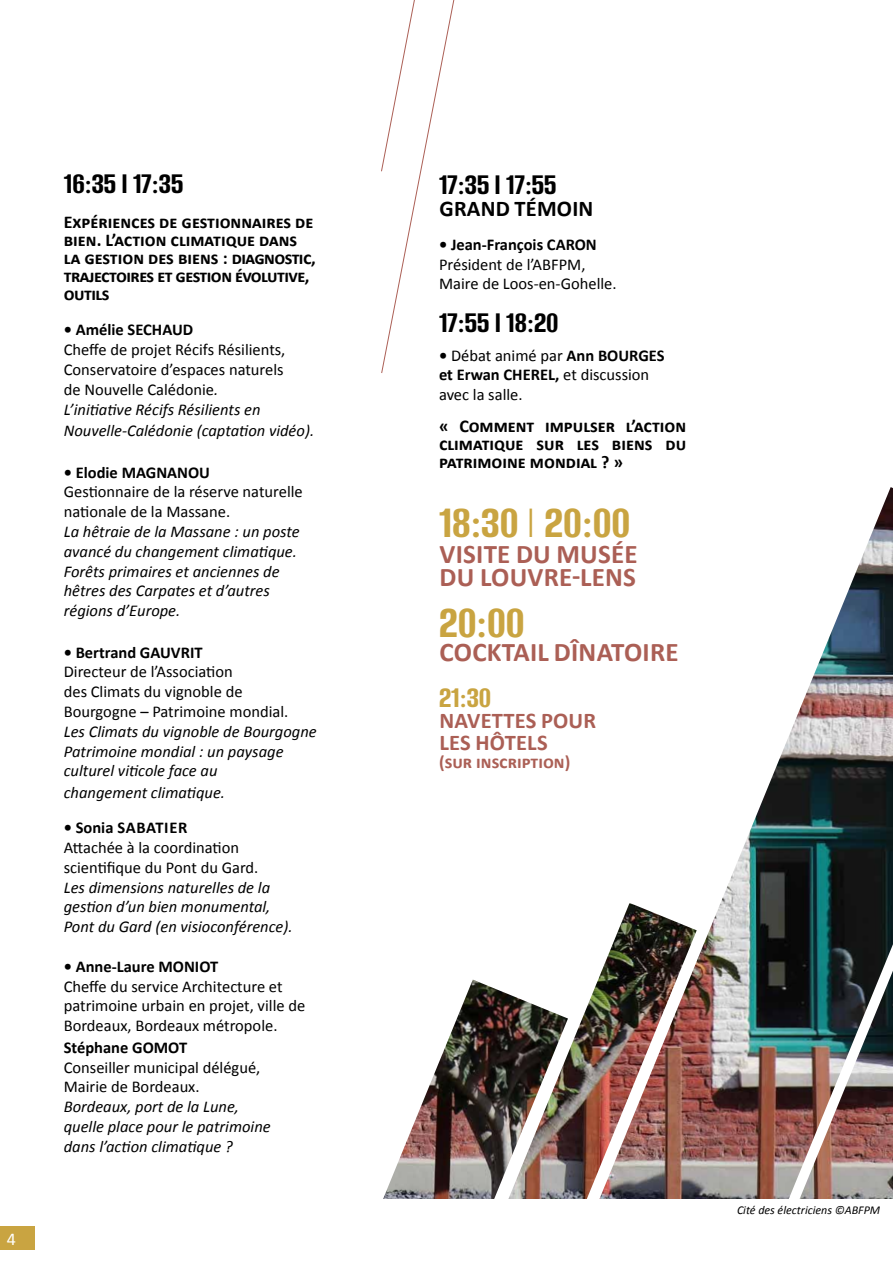
<style>
.page{position:relative;width:893px;height:1263px;background:#fff}
.page>*{position:absolute;margin:0;border:0;box-sizing:border-box;transform-origin:0 0}
.t1{font:700 48px "Alumni Sans";color:#c9a441}
.t2{font:700 31.5px "Alumni Sans";color:#000}
.t3{font:700 31.5px "Alumni Sans";color:#c9a441}
.t4{font:700 27px "Calibri";letter-spacing:.01em;color:#ab5f55}
.t5{font:700 22.5px "Calibri";letter-spacing:.01em;color:#ab5f55}
.t6{font:700 22.5px "Calibri";letter-spacing:.01em;color:#000}
.t7{font:700 18px/18px "Calibri";color:#000}
.t8{font:700 18px "Calibri";color:#ab5f55}
.t9{font:18px "Calibri";color:#fff}
.t10{font:16.5px/19.8px "Calibri";color:#000}
.t11{font:italic 16.5px/19.8px "Calibri";color:#000}
.t12{font:700 16.5px "Calibri";color:#000}
.t13{font:700 16.5px "Calibri";letter-spacing:.025em;color:#000}
.t14{font:italic 12px "Calibri";color:#000}
.s1{font-style:italic}
.s2{font-weight:700}
.s3{font-weight:400}
.s4{font-weight:300}
</style>
<div class="page">
<div style="left:0;top:1226px;width:34px;height:24px;background:#c9a441"></div>
<img style="left:383px;top:487px;width:510px;height:712px">
<svg style="left:381px;top:0;width:74px;height:373px"></svg>
<p class="t9" style="left:7px;top:1227px;width:11px">4</p>
<p class="t2" style="left:64px;top:168px;width:121px">16:35 I 17:35</p>
<p class="t2" style="left:439px;top:168px;width:119px">17:35 I 17:55</p>
<p class="t7" style="left:64px;top:213px;width:253px">Expériences de gestionnaires de bien. L’action climatique dans la gestion des biens : diagnostic, trajectoires et gestion évolutive, outils</p>
<p class="t12" style="left:64px;top:319px;width:131px">• Amélie SECHAUD</p>
<p class="t10" style="left:64px;top:340px;width:223px">Cheffe de projet Récifs Résilients,<br>Conservatoire d’espaces naturels</p>
<p class="t10" style="left:64px;top:379px;width:156px">de Nouvelle Calédonie<span class="s1">.</span></p>
<p class="t11" style="left:64px;top:398px;width:252px;line-height:21.6px">L’initiative Récifs Résilients en<br>Nouvelle-Calédonie (captation vidéo).</p>
<p class="t12" style="left:64px;top:461px;width:148px">• Elodie MAGNANOU</p>
<p class="t10" style="left:64px;top:482px;width:240px">Gestionnaire de la réserve naturelle</p>
<p class="t10" style="left:64px;top:502px;width:168px">nationale de la Massane.</p>
<p class="t11" style="left:64px;top:521px;width:237px">La hêtraie de la Massane : un poste avancé du changement climatique.<br>Forêts primaires et anciennes de hêtres des Carpates et d’autres régions d’Europe.</p>
<p class="t12" style="left:64px;top:641px;width:140px">• Bertrand GAUVRIT</p>
<p class="t10" style="left:64px;top:662px;width:254px">Directeur de l’Association<br>des Climats du vignoble de<br>Bourgogne – Patrimoine mondial.<br><span class="s1">Les Climats du vignoble de Bourgogne</span></p>
<p class="t11" style="left:64px;top:741px;width:221px">Patrimoine mondial : un paysage culturel viticole face au</p>
<p class="t11" style="left:64px;top:782px;width:163px">changement climatique.</p>
<p class="t13" style="left:64px;top:817px;width:125px">• Sonia SABATIER</p>
<p class="t10" style="left:64px;top:837px;width:196px">Attachée à la coordination scientifique du Pont du Gard.</p>
<p class="t11" style="left:64px;top:876px;width:208px">Les dimensions naturelles de la gestion d’un bien monumental,</p>
<p class="t11" style="left:64px;top:916px;width:230px">Pont du Gard (en visioconférence).</p>
<p class="t12" style="left:64px;top:956px;width:156px">• Anne-Laure MONIOT</p>
<p class="t10" style="left:64px;top:976px;width:243px">Cheffe du service Architecture et patrimoine urbain en projet, ville de<br>Bordeaux, Bordeaux métropole.</p>
<p class="t12" style="left:64px;top:1037px;width:125px">Stéphane GOMOT</p>
<p class="t10" style="left:64px;top:1057px;width:198px">Conseiller municipal délégué,</p>
<p class="t10" style="left:64px;top:1077px;width:137px">Mairie de Bordeaux.</p>
<p class="t11" style="left:64px;top:1096px;width:177px">Bordeaux, port de la Lune,</p>
<p class="t11" style="left:64px;top:1116px;width:208px">quelle place pour le patrimoine</p>
<p class="t11" style="left:64px;top:1136px;width:170px">dans l’action climatique ?</p>
<p class="t6" style="left:439px;top:195px;width:155px">GRAND TÉMOIN</p>
<p class="t12" style="left:439px;top:234px;width:159px">• Jean-François CARON</p>
<p class="t10" style="left:439px;top:254px;width:148px">Président de l’ABFPM,</p>
<p class="t10" style="left:439px;top:274px;width:179px">Maire de Loos-en-Gohelle.</p>
<p class="t2" style="left:439px;top:307px;width:121px">17:55 I 18:20</p>
<p class="t10" style="left:439px;top:345px;width:227px"><span class="s2">•</span> Débat animé par <span class="s2">Ann BOURGES</span></p>
<p class="t12" style="left:439px;top:364px;width:212px">et Erwan CHEREL, <span class="s3">et discussion</span></p>
<p class="t10" style="left:439px;top:385px;width:85px">avec la salle.</p>
<p class="t7" style="left:439px;top:417px;width:249px;text-align:justify">« Comment impulser l’action climatique sur les biens du patrimoine mondial ? »</p>
<p class="t1" style="left:439px;top:499px;width:193px">18:30 <span class="s4">I</span> 20:00</p>
<p class="t4" style="left:440px;top:537px;width:200px">VISITE DU MUSÉE</p>
<p class="t4" style="left:440px;top:559px;width:198px">DU LOUVRE-LENS</p>
<p class="t1" style="left:439px;top:599px;width:87px">20:00</p>
<p class="t4" style="left:440px;top:635px;width:241px">COCKTAIL DÎNATOIRE</p>
<p class="t3" style="left:439px;top:682px;width:54px">21:30</p>
<p class="t5" style="left:439px;top:706px;width:158px">NAVETTES POUR</p>
<p class="t5" style="left:439px;top:728px;width:110px">LES HÔTELS</p>
<p class="t8" style="left:439px;top:751px;width:133px">(sur inscription)</p>
<p class="t14" style="left:737px;top:1202px;width:145px">Cité des électriciens ©ABFPM</p>
</div>
